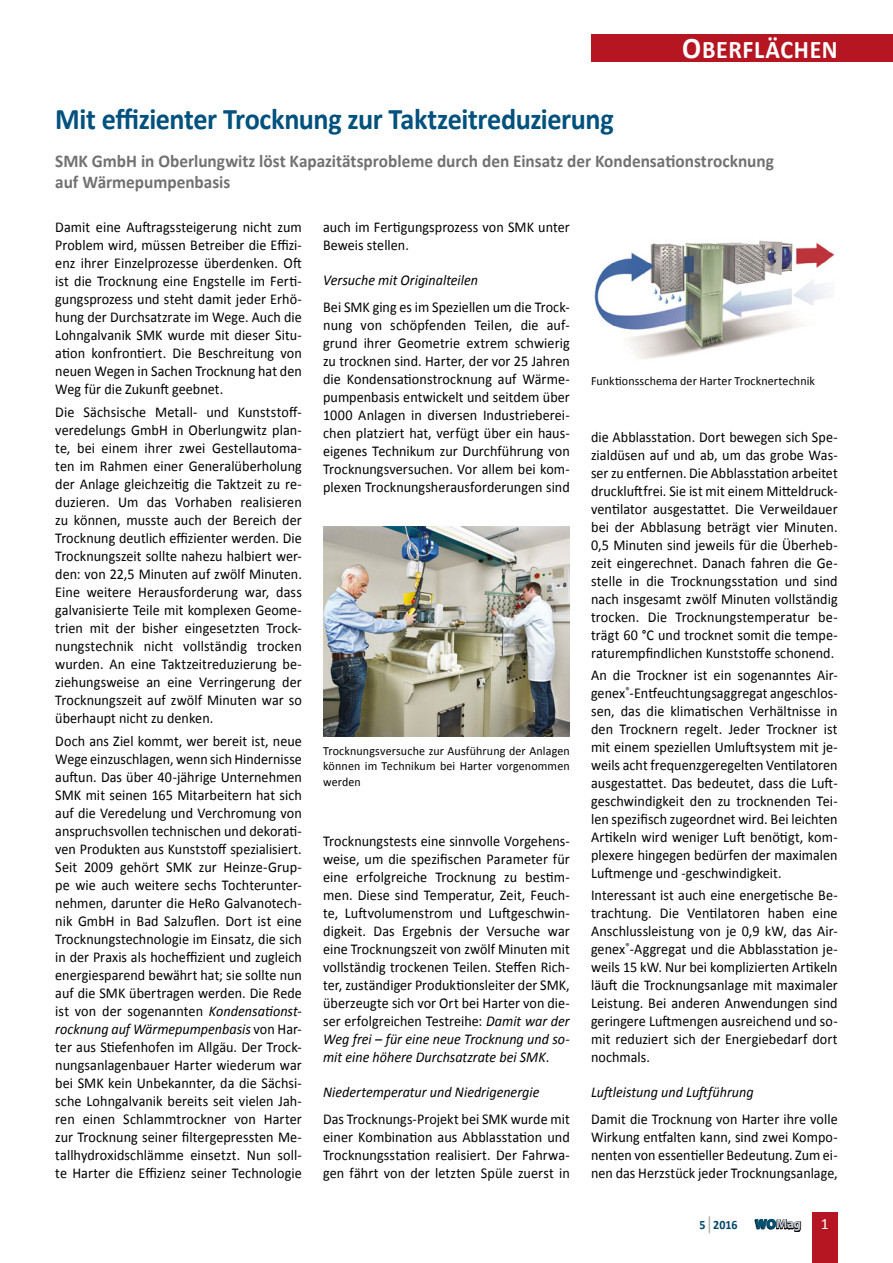
<style>
.page{position:relative;width:893px;height:1263px;background:#fff}
.page>*{position:absolute;margin:0;border:0;box-sizing:border-box;transform-origin:0 0}
._2_2_Titel_2{font:700 30px "Calibri";letter-spacing:-.015em;color:#00517d;scale:.94 1}
.t1{font:700 25.5px "Calibri";letter-spacing:.025em;color:#fff;scale:.94 1}
._2_3_Autor{font:700 18px/21px "Calibri";color:#707172;scale:.96 1}
._1_1_Grundtext{font:15px/18px "Calibri";letter-spacing:.005em;color:#000;text-align:justify;scale:.94 1}
._1_3_Zwischentitel_n{font:italic 15px "Calibri";color:#000;scale:.94 1}
.t2{font:700 13.35px "Myriad Pro";color:#c7ccd4}
.t3{font:700 12.75px "Calibri";color:#00446b;scale:.94 1}
._1_4_Bildunterschrif{font:12.45px/15.5px "Calibri";letter-spacing:.01em;color:#000;text-align:justify;scale:.96 1}
.s1{font-size:30px}
.s2{font-style:italic}
.s3{font-size:12.9px;color:#005273}
.s4{font-family:"Calibri";font-weight:400;font-size:15.75px;color:#fff}
</style>
<div class="page">
<svg style="left:755px;top:1218px;width:46px;height:14px"></svg>
<svg style="left:709px;top:1216px;width:1px;height:17px"></svg>
<div style="left:812px;top:1212px;width:26px;height:51px;background:#b51621"></div>
<div style="left:591px;top:34px;width:302px;height:28px;background:#b51621"></div>
<img style="left:594px;top:240px;width:241px;height:119px">
<img style="left:323px;top:526px;width:247px;height:211px">
<h2 class="t1" style="left:682px;top:33px;width:167px"><span class="s1">O</span>BERFLÄCHEN</h2>
<h2 class="_2_2_Titel_2" style="left:55px;top:100px;width:596px">Mit effizienter Trocknung zur Taktzeitreduzierung</h2>
<h5 class="_2_3_Autor" style="left:55px;top:150px;width:750px">SMK GmbH in Oberlungwitz löst Kapazitätsprobleme durch den Einsatz der Kondensationstrocknung auf Wärmepumpenbasis</h5>
<p class="_1_1_Grundtext" style="left:55px;top:218px;width:264px">Damit eine Auftragssteigerung nicht zum Problem wird, müssen Betreiber die Effizi&shy;enz ihrer Einzelprozesse überdenken. Oft ist die Trocknung eine Engstelle im Ferti&shy;gungsprozess und steht damit jeder Erhö&shy;hung der Durchsatzrate im Wege. Auch die Lohngalvanik SMK wurde mit dieser Situ&shy;ation konfrontiert. Die Beschreitung von neuen Wegen in Sachen Trocknung hat den Weg für die Zukunft geebnet.</p>
<p class="_1_1_Grundtext" style="left:55px;top:403px;width:264px">Die Sächsische Metall- und Kunststoff&shy;veredelungs GmbH in Oberlungwitz plan&shy;te, bei einem ihrer zwei Gestellautoma&shy;ten im Rahmen einer Generalüberholung der Anlage gleichzeitig die Taktzeit zu re&shy;duzieren. Um das Vorhaben realisieren zu können, musste auch der Bereich der Trocknung deutlich effizienter werden. Die Trocknungszeit sollte nahezu halbiert wer&shy;den: von 22,5 Minuten auf zwölf Minuten.<br>Eine weitere Herausforderung war, dass galvanisierte Teile mit komplexen Geome&shy;trien mit der bisher eingesetzten Trock&shy;nungstechnik nicht vollständig trocken wurden. An eine Taktzeitreduzierung be&shy;ziehungsweise an eine Verringerung der Trocknungszeit auf zwölf Minuten war so überhaupt nicht zu denken.</p>
<p class="_1_1_Grundtext" style="left:55px;top:732px;width:264px">Doch ans Ziel kommt, wer bereit ist, neue Wege einzuschlagen, wenn sich Hindernisse auftun. Das über 40-jährige Unternehmen SMK mit seinen 165 Mitarbeitern hat sich auf die Veredelung und Verchromung von anspruchsvollen technischen und dekorati&shy;ven Produkten aus Kunststoff spezialisiert.<br>Seit 2009 gehört SMK zur Heinze-Grup&shy;pe wie auch weitere sechs Tochterunter&shy;nehmen, darunter die HeRo Galvanotech&shy;nik GmbH in Bad Salzuflen. Dort ist eine Trocknungstechnologie im Einsatz, die sich in der Praxis als hocheffizient und zugleich energiesparend bewährt hat; sie sollte nun auf die SMK übertragen werden. Die Rede ist von der sogenannten <span class="s2">Kondensationst&shy;rocknung auf Wärmepumpenbasis</span> von Har&shy;ter aus Stiefenhofen im Allgäu. Der Trock&shy;nungsanlagenbauer Harter wiederum war bei SMK kein Unbekannter, da die Sächsi&shy;sche Lohngalvanik bereits seit vielen Jah&shy;ren einen Schlammtrockner von Harter zur Trocknung seiner filtergepressten Me&shy;tallhydroxidschlämme einsetzt. Nun soll&shy;te Harter die Effizienz seiner Technologie</p>
<p class="_1_1_Grundtext" style="left:323px;top:218px;width:264px">auch im Fertigungsprozess von SMK unter<br>Beweis stellen.</p>
<p class="_1_3_Zwischentitel_n" style="left:323px;top:270px;width:166px">Versuche mit Originalteilen</p>
<p class="_1_1_Grundtext" style="left:323px;top:298px;width:264px">Bei SMK ging es im Speziellen um die Trock&shy;nung von schöpfenden Teilen, die auf&shy;grund ihrer Geometrie extrem schwierig zu trocknen sind. Harter, der vor 25 Jahren die Kondensationstrocknung auf Wärme&shy;pumpenbasis entwickelt und seitdem über 1000 Anlagen in diversen Industrieberei&shy;chen platziert hat, verfügt über ein haus&shy;eigenes Technikum zur Durchführung von Trocknungsversuchen. Vor allem bei kom&shy;plexen Trocknungsherausforderungen sind</p>
<p class="_1_4_Bildunterschrif" style="left:323px;top:743px;width:258px">Trocknungsversuche zur Ausführung der Anlagen können im Technikum bei Harter vorgenommen werden</p>
<p class="_1_1_Grundtext" style="left:323px;top:832px;width:264px">Trocknungstests eine sinnvolle Vorgehens&shy;weise, um die spezifischen Parameter für eine erfolgreiche Trocknung zu bestim&shy;men. Diese sind Temperatur, Zeit, Feuch&shy;te, Luftvolumenstrom und Luftgeschwin&shy;digkeit. Das Ergebnis der Versuche war eine Trocknungszeit von zwölf Minuten mit vollständig trockenen Teilen. Steffen Rich&shy;ter, zuständiger Produktionsleiter der SMK, überzeugte sich vor Ort bei Harter von die&shy;ser erfolgreichen Testreihe: <span class="s2">Damit war der Weg frei – für eine neue Trocknung und so&shy;mit eine höhere Durchsatzrate bei SMK</span>.</p>
<p class="_1_3_Zwischentitel_n" style="left:323px;top:1082px;width:232px">Niedertemperatur und Niedrigenergie</p>
<p class="_1_1_Grundtext" style="left:323px;top:1110px;width:264px">Das Trocknungs-Projekt bei SMK wurde mit einer Kombination aus Abblasstation und Trocknungsstation realisiert. Der Fahrwa&shy;gen fährt von der letzten Spüle zuerst in</p>
<p class="_1_4_Bildunterschrif" style="left:591px;top:373px;width:235px">Funktionsschema der Harter Trocknertechnik</p>
<p class="_1_1_Grundtext" style="left:591px;top:428px;width:264px">die Abblasstation. Dort bewegen sich Spe&shy;zialdüsen auf und ab, um das grobe Was&shy;ser zu entfernen. Die Abblasstation arbeitet druckluftfrei. Sie ist mit einem Mitteldruck&shy;ventilator ausgestattet. Die Verweildauer bei der Abblasung beträgt vier Minuten.<br>0,5 Minuten sind jeweils für die Überheb&shy;zeit eingerechnet. Danach fahren die Ge&shy;stelle in die Trocknungsstation und sind nach insgesamt zwölf Minuten vollständig trocken. Die Trocknungstemperatur be&shy;trägt 60 °C und trocknet somit die tempe&shy;raturempfindlichen Kunststoffe schonend.</p>
<p class="_1_1_Grundtext" style="left:591px;top:666px;width:264px">An die Trockner ist ein sogenanntes Air&shy;genex<sup>®</sup>-Entfeuchtungsaggregat angeschlos&shy;sen, das die klimatischen Verhältnisse in den Trocknern regelt. Jeder Trockner ist mit einem speziellen Umluftsystem mit je&shy;weils acht frequenzgeregelten Ventilatoren ausgestattet. Das bedeutet, dass die Luft&shy;geschwindigkeit den zu trocknenden Tei&shy;len spezifisch zugeordnet wird. Bei leichten Artikeln wird weniger Luft benötigt, kom&shy;plexere hingegen bedürfen der maximalen Luftmenge und -geschwindigkeit.</p>
<p class="_1_1_Grundtext" style="left:591px;top:886px;width:264px">Interessant ist auch eine energetische Be&shy;trachtung. Die Ventilatoren haben eine Anschlussleistung von je 0,9 kW, das Air&shy;genex<sup>®</sup>-Aggregat und die Abblasstation je&shy;weils 15 kW. Nur bei komplizierten Artikeln läuft die Trocknungsanlage mit maximaler Leistung. Bei anderen Anwendungen sind geringere Luftmengen ausreichend und so&shy;mit reduziert sich der Energiebedarf dort nochmals.</p>
<p class="_1_3_Zwischentitel_n" style="left:591px;top:1082px;width:175px">Luftleistung und Luftführung</p>
<p class="_1_1_Grundtext" style="left:591px;top:1110px;width:264px">Damit die Trocknung von Harter ihre volle Wirkung entfalten kann, sind zwei Kompo&shy;nenten von essentieller Bedeutung. Zum ei&shy;nen das Herzstück jeder Trocknungsanlage,</p>
<p class="t3" style="left:699px;top:1216px;width:42px">5 2016</p>
<p class="t2" style="left:755px;top:1215px;width:75px"><span class="s3">WO</span>Mag <span class="s4">1</span></p>
</div>
